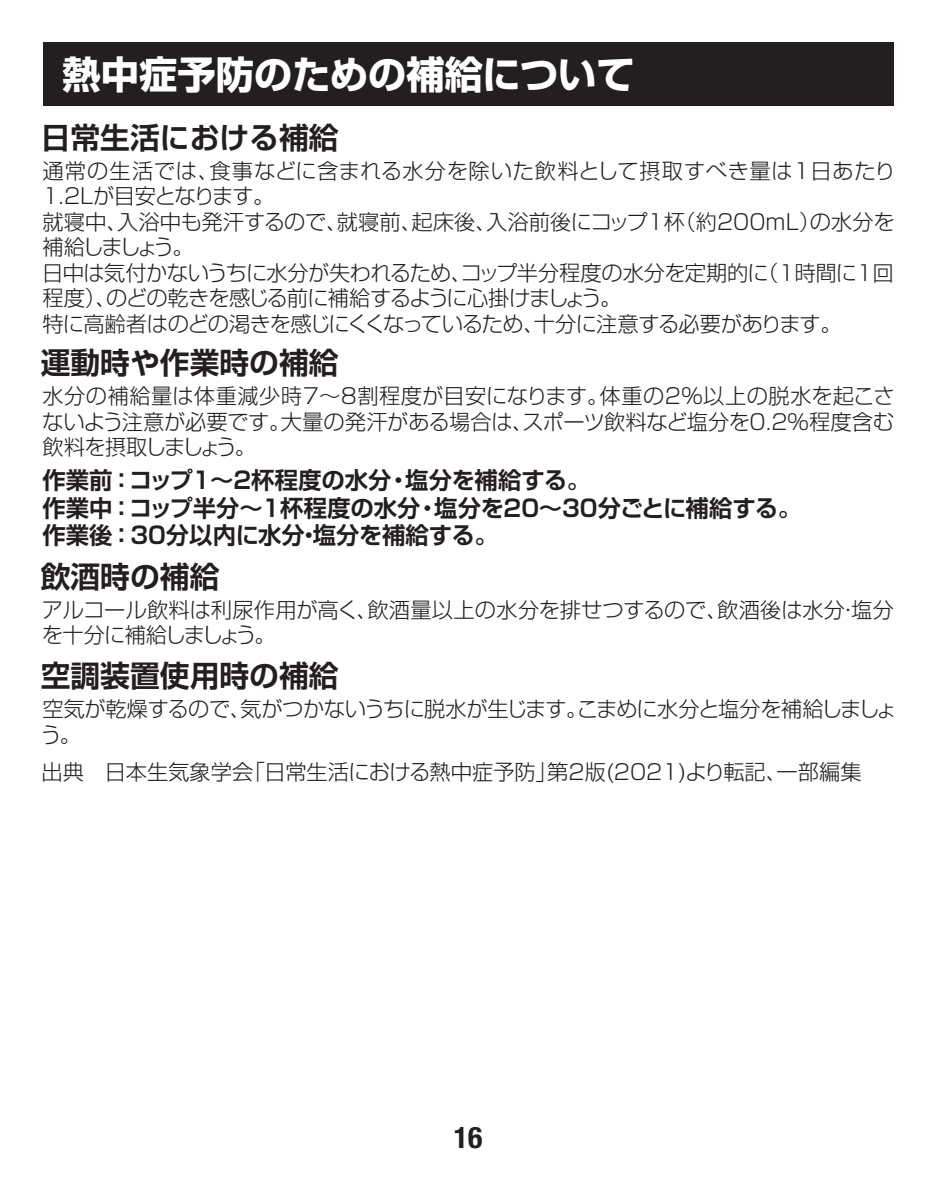
<style>
.page{position:relative;width:936px;height:1191px;background:#fff}
.page>*{position:absolute;margin:0;border:0;box-sizing:border-box;transform-origin:0 0}
.t1{font:700 38.4px "Shin Go Pro";color:#fff}
.t2{font:700 29.7px "Shin Go Pro De";color:#231f20}
.t3{font:700 condensed 29.7px "Helvetica Neue LT Std";color:#231f20}
.t4{font:700 23.4px/27.6px "Shin Go Pro De";color:#231f20}
.t5{font:300 21.3px/25.5px "Shin Go Pro";letter-spacing:-.015em;color:#231f20}
</style>
<div class="page">
<div style="left:43px;top:43px;width:850px;height:63px;background:#231f20"></div>
<h1 class="t1" style="left:63px;top:44px;width:573px">熱中症予防のための補給について</h1>
<h2 class="t2" style="left:41px;top:113px;width:299px">日常生活における補給</h2>
<p class="t5" style="left:42px;top:155px;width:855px">通常の生活では、食事などに含まれる水分を除いた飲料として摂取すべき量は1日あたり1.2Lが目安となります。<br>就寝中、入浴中も発汗するので、就寝前、起床後、入浴前後にコップ1杯（約200mL）の水分を補給しましょう。<br>日中は気付かないうちに水分が失われるため、コップ半分程度の水分を定期的に（1時間に1回程度）、のどの乾きを感じる前に補給するように心掛けましょう。<br>特に高齢者はのどの渇きを感じにくくなっているため、十分に注意する必要があります。</p>
<h2 class="t2" style="left:41px;top:338px;width:299px">運動時や作業時の補給</h2>
<p class="t5" style="left:42px;top:380px;width:853px;text-align:justify">水分の補給量は体重減少時7～8割程度が目安になります。体重の2％以上の脱水を起こさないよう注意が必要です。大量の発汗がある場合は、スポーツ飲料など塩分を0.2％程度含む飲料を摂取しましょう。</p>
<p class="t4" style="left:42px;top:463px;width:760px">作業前：コップ1～2杯程度の水分・塩分を補給する。<br>作業中：コップ半分～1杯程度の水分・塩分を20～30分ごとに補給する。作業後：30分以内に水分・塩分を補給する。</p>
<h2 class="t2" style="left:41px;top:552px;width:180px">飲酒時の補給</h2>
<p class="t5" style="left:42px;top:594px;width:853px">アルコール飲料は利尿作用が高く、飲酒量以上の水分を排せつするので、飲酒後は水分・塩分を十分に補給しましょう。</p>
<h2 class="t2" style="left:41px;top:651px;width:299px">空調装置使用時の補給</h2>
<p class="t5" style="left:40px;top:693px;width:857px">空気が乾燥するので、気がつかないうちに脱水が生じます。こまめに水分と塩分を補給しましょう。</p>
<p class="t5" style="left:41px;top:756px;width:821px">出典　日本生気象学会「日常生活における熱中症予防」第2版(2021)より転記、一部編集</p>
<h2 class="t3" style="left:453px;top:1119px;width:30px">16</h2>
</div>
